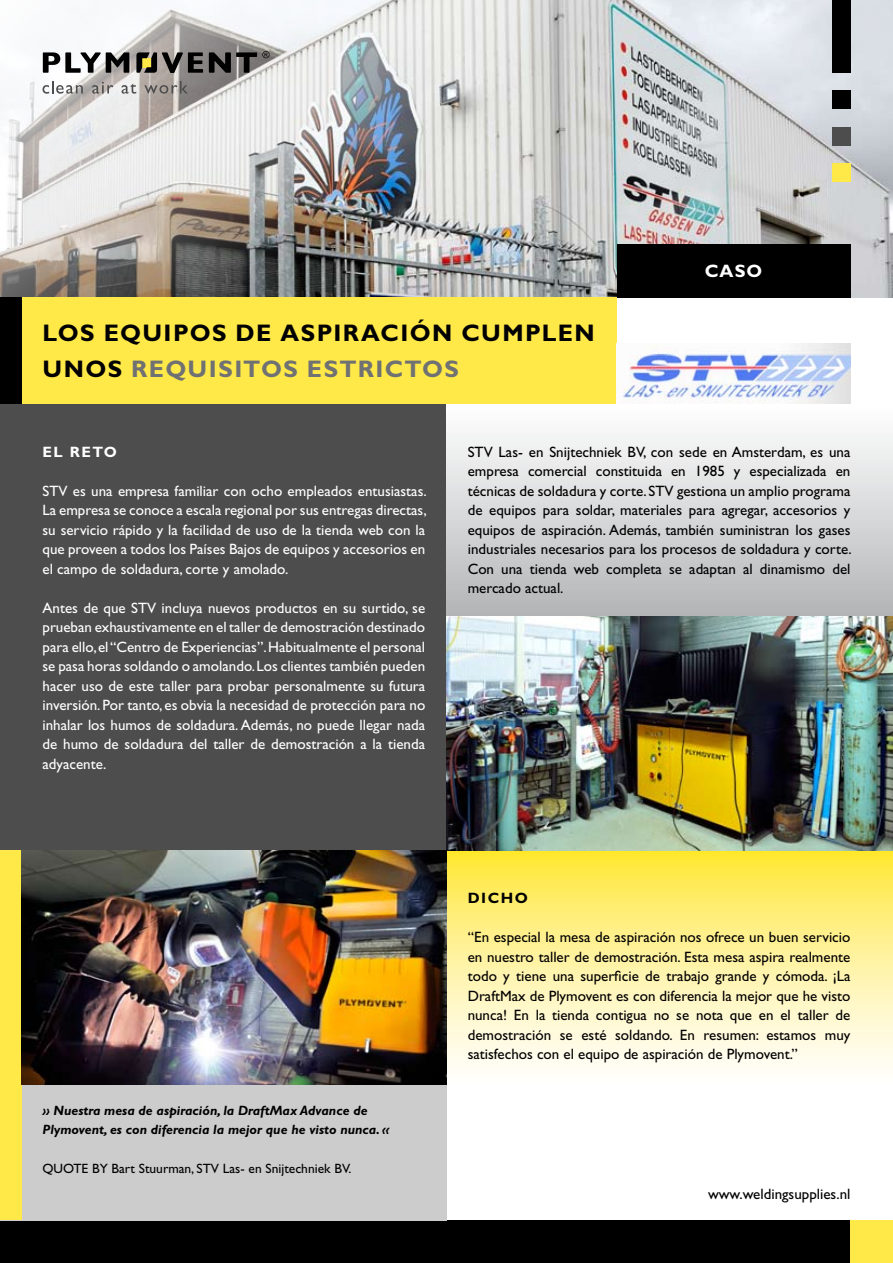
<style>
.page{position:relative;width:893px;height:1263px;background:#fff}
.page>*{position:absolute;margin:0;border:0;box-sizing:border-box;transform-origin:0 0}
.t1{font:700 24px/36px "Gill Sans Std";letter-spacing:.055em;color:#000}
.t2{font:700 18px "Gill Sans Std";color:#fff}
.t3{font:15px/19.5px "Gill Sans Std";color:#000;text-align:justify}
.t4{font:15px/19.5px "Gill Sans Std";color:#fff;text-align:justify}
.t5{font:700 15px "Gill Sans Std";color:#fff}
.t6{font:700 15px "Gill Sans Std";letter-spacing:.1em;color:#000}
.t7{font:italic 700 13.5px/19.5px "Gill Sans Std";color:#000}
.t8{font:13.5px "Gill Sans Std";color:#000}
.s1{color:#707173}
</style>
<div class="page">
<div style="left:0;top:404px;width:446px;height:446px;background:#4d4d4d"></div>
<div style="left:446px;top:404px;width:447px;height:213px;background:linear-gradient(to bottom,#fff,#b3b4b6)"></div>
<div style="left:446px;top:850px;width:447px;height:234px;background:linear-gradient(to bottom,#ffe83c,#fff)"></div>
<div style="left:0;top:1220px;width:893px;height:43px;background:#000"></div>
<div style="left:0;top:1084px;width:446px;height:136px;background:#ccc"></div>
<img style="left:0;top:0;width:893px;height:298px">
<div style="left:850px;top:1220px;width:43px;height:43px;background:#ffe948"></div>
<div style="left:0;top:850px;width:21px;height:370px;background:#ffe948"></div>
<div style="left:0;top:298px;width:617px;height:106px;background:#ffe948"></div>
<div style="left:617px;top:244px;width:233px;height:54px;background:#000"></div>
<div style="left:0;top:298px;width:21px;height:106px;background:#000"></div>
<img style="left:446px;top:617px;width:447px;height:233px">
<img style="left:21px;top:850px;width:425px;height:234px">
<img style="left:617px;top:343px;width:233px;height:61px">
<div style="left:832px;top:164px;width:18px;height:18px;background:#ffe948"></div>
<div style="left:832px;top:127px;width:18px;height:18px;background:#4d4d4d"></div>
<div style="left:832px;top:91px;width:18px;height:18px;background:#000"></div>
<div style="left:832px;top:0;width:18px;height:73px;background:#000"></div>
<svg style="left:43px;top:52px;width:86px;height:21px"></svg>
<svg style="left:209px;top:51px;width:60px;height:22px"></svg>
<svg style="left:136px;top:52px;width:67px;height:21px"></svg>
<svg style="left:43px;top:81px;width:40px;height:13px"></svg>
<svg style="left:92px;top:82px;width:21px;height:12px"></svg>
<svg style="left:122px;top:84px;width:14px;height:10px"></svg>
<svg style="left:144px;top:81px;width:44px;height:13px"></svg>
<h1 class="t1" style="left:43px;top:315px;width:554px">LOS EQUIPOS DE ASPIRACIÓN CUMPLEN<br>UNOS <span class="s1">REQUISITOS ESTRICTOS</span></h1>
<p class="t2" style="left:705px;top:260px;width:59px">CASO</p>
<p class="t5" style="left:43px;top:443px;width:76px">EL RETO</p>
<p class="t4" style="left:43px;top:481px;width:386px">STV es una empresa familiar con ocho empleados entusiastas.<br>La empresa se conoce a escala regional por sus entregas directas, su servicio rápido y la facilidad de uso de la tienda web con la que proveen a todos los Países Bajos de equipos y accesorios en el campo de soldadura, corte y amolado.</p>
<p class="t4" style="left:43px;top:598px;width:384px">Antes de que STV incluya nuevos productos en su surtido, se prueban exhaustivamente en el taller de demostración destinado para ello, el “Centro de Experiencias”. Habitualmente el personal se pasa horas soldando o amolando. Los clientes también pueden hacer uso de este taller para probar personalmente su futura inversión. Por tanto, es obvia la necesidad de protección para no inhalar los humos de soldadura. Además, no puede llegar nada de humo de soldadura del taller de demostración a la tienda adyacente.</p>
<p class="t3" style="left:468px;top:442px;width:386px">STV Las- en Snijtechniek BV, con sede en Amsterdam, es una empresa comercial constituida en 1985 y especializada en técnicas de soldadura y corte. STV gestiona un amplio programa de equipos para soldar, materiales para agregar, accesorios y equipos de aspiración. Además, también suministran los gases industriales necesarios para los procesos de soldadura y corte.<br>Con una tienda web completa se adaptan al dinamismo del mercado actual.</p>
<p class="t7" style="left:43px;top:1100px;width:349px">» Nuestra mesa de aspiración, la DraftMax Advance de<br>Plymovent, es con diferencia la mejor que he visto nunca. «</p>
<p class="t8" style="left:43px;top:1161px;width:310px">QUOTE BY Bart Stuurman, STV Las- en Snijtechniek BV.</p>
<p class="t6" style="left:468px;top:889px;width:62px">DICHO</p>
<p class="t3" style="left:468px;top:927px;width:384px">“En especial la mesa de aspiración nos ofrece un buen servicio en nuestro taller de demostración. Esta mesa aspira realmente todo y tiene una superficie de trabajo grande y cómoda. ¡La DraftMax de Plymovent es con diferencia la mejor que he visto nunca! En la tienda contigua no se nota que en el taller de demostración se esté soldando. En resumen: estamos muy satisfechos con el equipo de aspiración de Plymovent.”</p>
<p class="t3" style="left:708px;top:1184px;width:144px">www.weldingsupplies.nl</p>
</div>
